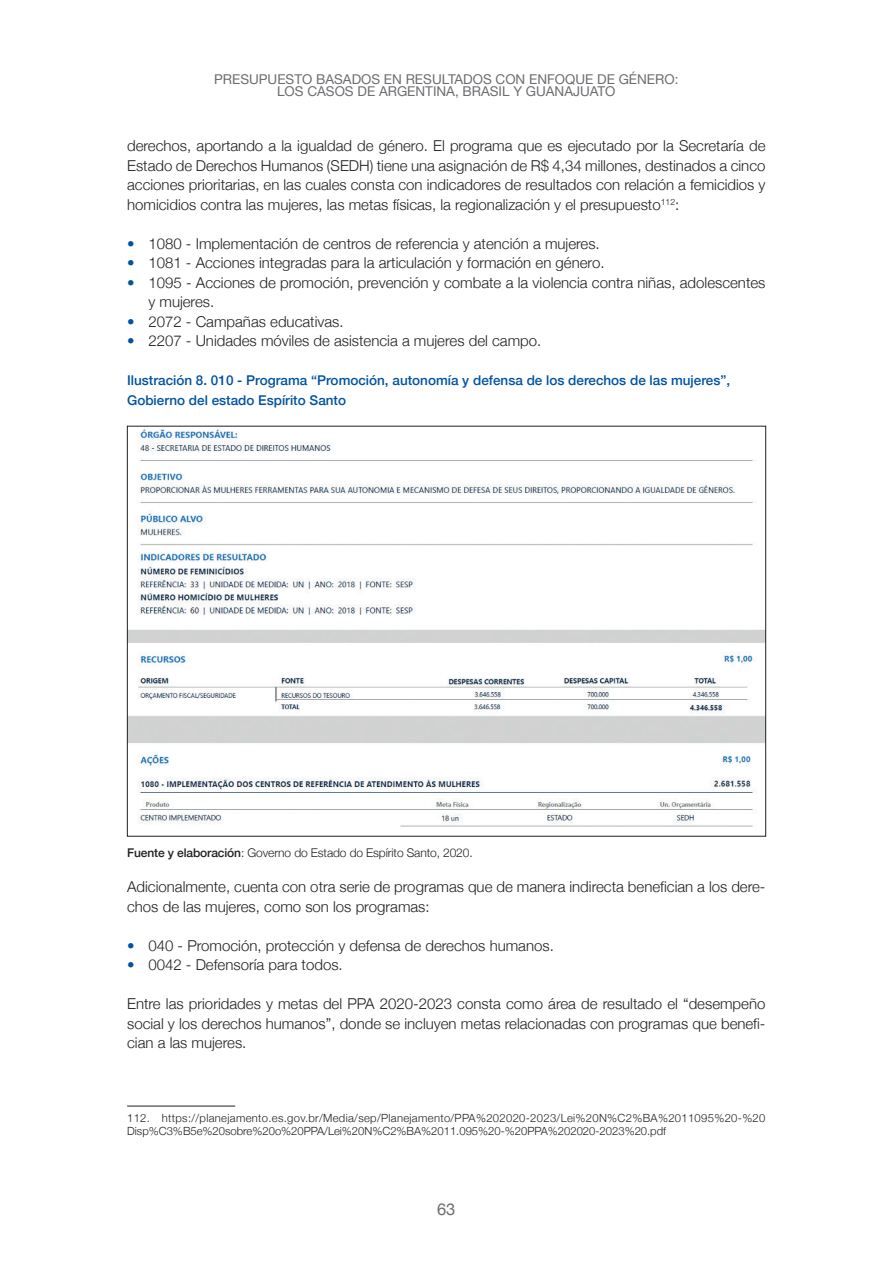
<style>
.page{position:relative;width:894px;height:1263px;background:#fff}
.page>*{position:absolute;margin:0;border:0;box-sizing:border-box;transform-origin:0 0}
.t1{font:16.5px "Helvetica Neue";color:#6c6d70}
.CPO_TEXTO{font:300 15px/19.5px "Helvetica Neue";color:#231f20;text-align:justify}
.titulo_fuera_tabla{font:500 13.5px/19.5px "Helvetica Neue";color:#0153a0}
.t2{font:13.5px/12px "Helvetica Neue";color:#6c6d70;text-align:center}
.fuente{font:300 12px "Helvetica Neue";letter-spacing:-.01em;color:#231f20}
.NOTAS_AL_PIE{font:300 11.25px/13.5px "Helvetica Neue";letter-spacing:.03em;color:#231f20}
.s1{color:#0153a0}
.s2{font-weight:500}
</style>
<div class="page">
<img style="left:129px;top:428px;width:634px;height:398px">
<hr style="left:127px;top:1105px;width:108px;height:1px;background:#231f20">
<p class="t2" style="left:214px;top:74px;width:466px">PRESUPUESTO BASADOS EN RESULTADOS CON ENFOQUE DE GÉNERO:<br>LOS CASOS DE ARGENTINA, BRASIL Y GUANAJUATO</p>
<p class="CPO_TEXTO" style="left:127px;top:135px;width:639px">derechos, aportando a la igualdad de género. El programa que es ejecutado por la Secretaría de Estado de Derechos Humanos (SEDH) tiene una asignación de R$ 4,34 millones, destinados a cinco acciones prioritarias, en las cuales consta con indicadores de resultados con relación a femicidios y homicidios contra las mujeres, las metas físicas, la regionalización y el presupuesto<sup>112</sup>:</p>
<p class="CPO_TEXTO" style="left:127px;top:232px;width:471px"><span class="s1">•</span> 1080 - Implementación de centros de referencia y atención a mujeres.</p>
<p class="CPO_TEXTO" style="left:127px;top:252px;width:476px"><span class="s1">•</span> 1081 - Acciones integradas para la articulación y formación en género.</p>
<p class="CPO_TEXTO" style="left:148px;top:271px;width:618px;text-indent:-21px"><span class="s1">•</span> 1095 - Acciones de promoción, prevención y combate a la violencia contra niñas, adolescentes y mujeres.</p>
<p class="CPO_TEXTO" style="left:127px;top:310px;width:215px"><span class="s1">•</span> 2072 - Campañas educativas.</p>
<p class="CPO_TEXTO" style="left:127px;top:330px;width:415px"><span class="s1">•</span> 2207 - Unidades móviles de asistencia a mujeres del campo.</p>
<p class="titulo_fuera_tabla" style="left:127px;top:369px;width:604px">Ilustración 8. 010 - Programa “Promoción, autonomía y defensa de los derechos de las mujeres”,<br>Gobierno del estado Espírito Santo</p>
<p class="fuente" style="left:127px;top:842px;width:344px"><span class="s2">Fuente y elaboración</span>: Governo do Estado do Espírito Santo, 2020.</p>
<p class="CPO_TEXTO" style="left:127px;top:876px;width:639px">Adicionalmente, cuenta con otra serie de programas que de manera indirecta benefician a los dere&shy;chos de las mujeres, como son los programas:</p>
<p class="CPO_TEXTO" style="left:127px;top:934px;width:425px"><span class="s1">•</span> 040 - Promoción, protección y defensa de derechos humanos.</p>
<p class="CPO_TEXTO" style="left:127px;top:954px;width:214px"><span class="s1">•</span> 0042 - Defensoría para todos.</p>
<p class="CPO_TEXTO" style="left:127px;top:993px;width:639px">Entre las prioridades y metas del PPA 2020-2023 consta como área de resultado el “desempeño social y los derechos humanos”, donde se incluyen metas relacionadas con programas que benefi&shy;cian a las mujeres.</p>
<p class="NOTAS_AL_PIE" style="left:127px;top:1110px;width:639px">112. https://planejamento.es.gov.br/Media/sep/Planejamento/PPA%202020-2023/Lei%20N%C2%BA%2011095%20-%20<br>Disp%C3%B5e%20sobre%20o%20PPA/Lei%20N%C2%BA%2011.095%20-%20PPA%202020-2023%20.pdf</p>
<p class="t1" style="left:437px;top:1197px;width:20px">63</p>
</div>
